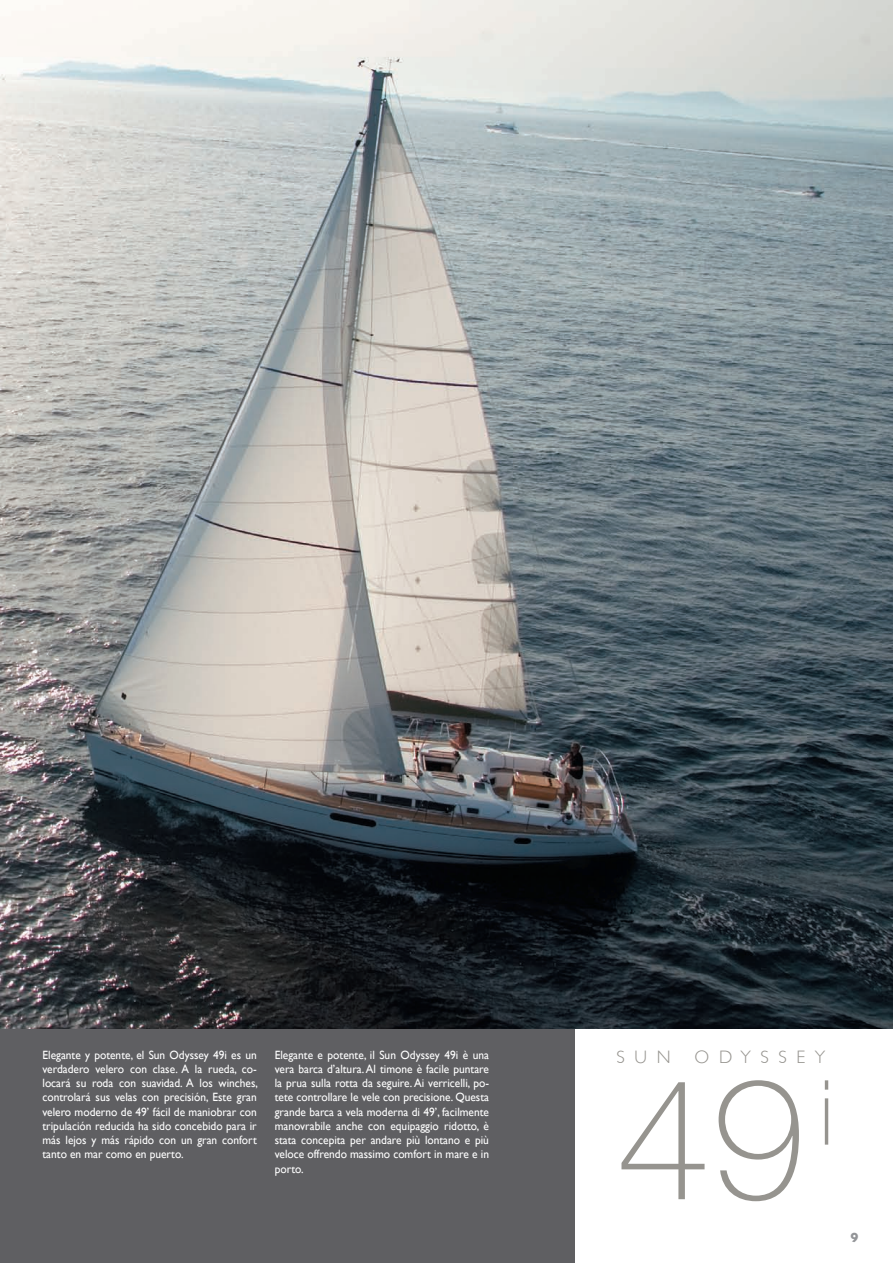
<style>
.page{position:relative;width:893px;height:1263px;background:#fff}
.page>*{position:absolute;margin:0;border:0;box-sizing:border-box;transform-origin:0 0}
.t1{font:100 169.5px "Helvetica Neue";color:#96948f}
.t2{font:300 18px "Gill Sans";letter-spacing:.53em;color:#96948f}
.t3{font:700 13.5px "Gill Sans";color:#939598}
.t4{font:12px/14.2px "Gill Sans";color:#fff;text-align:justify;scale:.95 1}
</style>
<div class="page">
<img style="left:0;top:0;width:893px;height:1029px">
<div style="left:0;top:1029px;width:574px;height:234px;background:#5f5f62"></div>
<p class="t4" style="left:43px;top:1047px;width:228px">Elegante y potente, el Sun Odyssey 49i es un verdadero velero con clase. A la rueda, co&shy;locará su roda con suavidad. A los winches, controlará sus velas con precisión, Este gran velero moderno de 49’ fácil de maniobrar con tripulación reducida ha sido concebido para ir más lejos y más rápido con un gran confort tanto en mar como en puerto.</p>
<p class="t4" style="left:275px;top:1047px;width:227px">Elegante e potente, il Sun Odyssey 49i è una vera barca d’altura. Al timone è facile puntare la prua sulla rotta da seguire. Ai verricelli, po&shy;tete controllare le vele con precisione. Questa grande barca a vela moderna di 49’, facilmente manovrabile anche con equipaggio ridotto, è stata concepita per andare più lontano e più veloce offrendo massimo comfort in mare e in porto.</p>
<h2 class="t2" style="left:617px;top:1046px;width:55px">SUN</h2>
<h2 class="t2" style="left:695px;top:1046px;width:132px">ODYSSEY</h2>
<h1 class="t1" style="left:617px;top:1042px;width:219px">49<sup>i</sup></h1>
<p class="t3" style="left:850px;top:1230px;width:10px">9</p>
</div>
